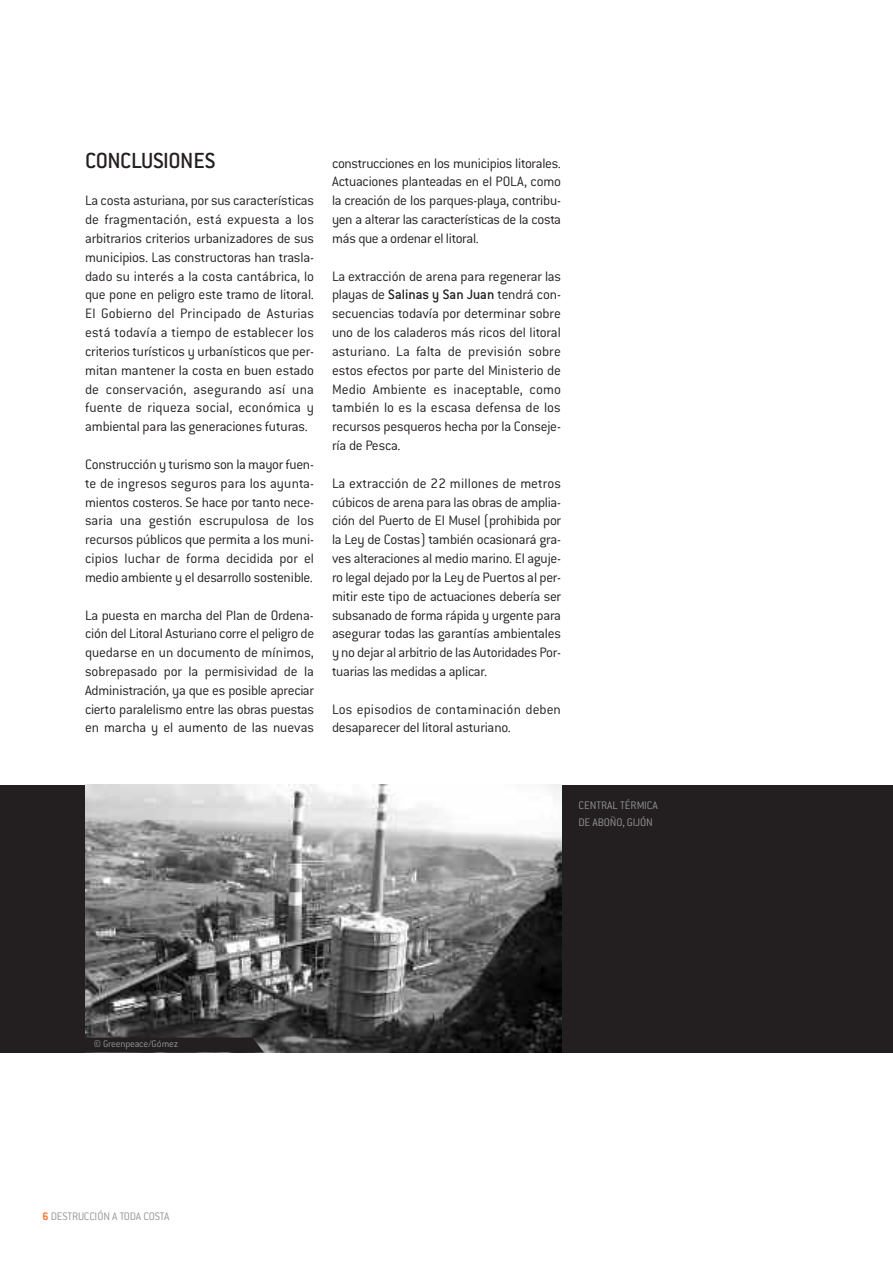
<style>
.page{position:relative;width:893px;height:1263px;background:#fff}
.page>*{position:absolute;margin:0;border:0;box-sizing:border-box;transform-origin:0 0}
.t1{font:500 24px "Conduit ITC";letter-spacing:-.015em;color:#231f20}
.t2{font:300 15px/18.9px "Conduit ITC";letter-spacing:-.015em;color:#231f20;text-align:justify}
.t3{font:300 12px/17.2px "Conduit ITC";letter-spacing:-.01em;color:#939598}
.t4{font:300 10.5px "Conduit ITC";letter-spacing:-.02em;color:#939598}
.s1{font-weight:500}
.s2{font-weight:700;color:#f37736}
</style>
<div class="page">
<div style="left:0;top:784px;width:893px;height:268px;background:#231f20"></div>
<img style="left:85px;top:784px;width:476px;height:268px">
<svg style="left:85px;top:1037px;width:179px;height:15px"></svg>
<h1 class="t1" style="left:85px;top:153px;width:132px">CONCLUSIONES</h1>
<p class="t2" style="left:85px;top:193px;width:231px">La costa asturiana, por sus características de fragmentación, está expuesta a los arbitrarios criterios urbanizadores de sus municipios. Las constructoras han trasla&shy;dado su interés a la costa cantábrica, lo que pone en peligro este tramo de litoral.<br>El Gobierno del Principado de Asturias está todavía a tiempo de establecer los criterios turísticos y urbanísticos que per&shy;mitan mantener la costa en buen estado de conservación, asegurando así una fuente de riqueza social, económica y ambiental para las generaciones futuras.</p>
<p class="t2" style="left:85px;top:456px;width:231px">Construcción y turismo son la mayor fuen&shy;te de ingresos seguros para los ayunta&shy;mientos costeros. Se hace por tanto nece&shy;saria una gestión escrupulosa de los recursos públicos que permita a los muni&shy;cipios luchar de forma decidida por el medio ambiente y el desarrollo sostenible.</p>
<p class="t2" style="left:85px;top:607px;width:231px">La puesta en marcha del Plan de Ordena&shy;ción del Litoral Asturiano corre el peligro de quedarse en un documento de mínimos, sobrepasado por la permisividad de la Administración, ya que es posible apreciar cierto paralelismo entre las obras puestas en marcha y el aumento de las nuevas</p>
<p class="t2" style="left:332px;top:155px;width:231px">construcciones en los municipios litorales.<br>Actuaciones planteadas en el POLA, como la creación de los parques-playa, contribu&shy;yen a alterar las características de la costa más que a ordenar el litoral.</p>
<p class="t2" style="left:332px;top:268px;width:231px">La extracción de arena para regenerar las playas de <span class="s1">Salinas y San Juan</span> tendrá con&shy;secuencias todavía por determinar sobre uno de los caladeros más ricos del litoral asturiano. La falta de previsión sobre estos efectos por parte del Ministerio de Medio Ambiente es inaceptable, como también lo es la escasa defensa de los recursos pesqueros hecha por la Conseje&shy;ría de Pesca.</p>
<p class="t2" style="left:332px;top:475px;width:231px">La extracción de 22 millones de metros cúbicos de arena para las obras de amplia&shy;ción del Puerto de El Musel (prohibida por la Ley de Costas) también ocasionará gra&shy;ves alteraciones al medio marino. El aguje&shy;ro legal dejado por la Ley de Puertos al per&shy;mitir este tipo de actuaciones debería ser subsanado de forma rápida y urgente para asegurar todas las garantías ambientales y no dejar al arbitrio de las Autoridades Por&shy;tuarias las medidas a aplicar.</p>
<p class="t2" style="left:332px;top:701px;width:230px">Los episodios de contaminación deben desaparecer del litoral asturiano.</p>
<p class="t3" style="left:579px;top:798px;width:81px">CENTRAL TÉRMICA<br>DE ABOÑO, GIJÓN</p>
<p class="t4" style="left:94px;top:1041px;width:86px">© Greenpeace/Gómez</p>
<p class="t3" style="left:43px;top:1209px;width:128px"><span class="s2">6</span> DESTRUCCIÓN A TODA COSTA</p>
</div>
